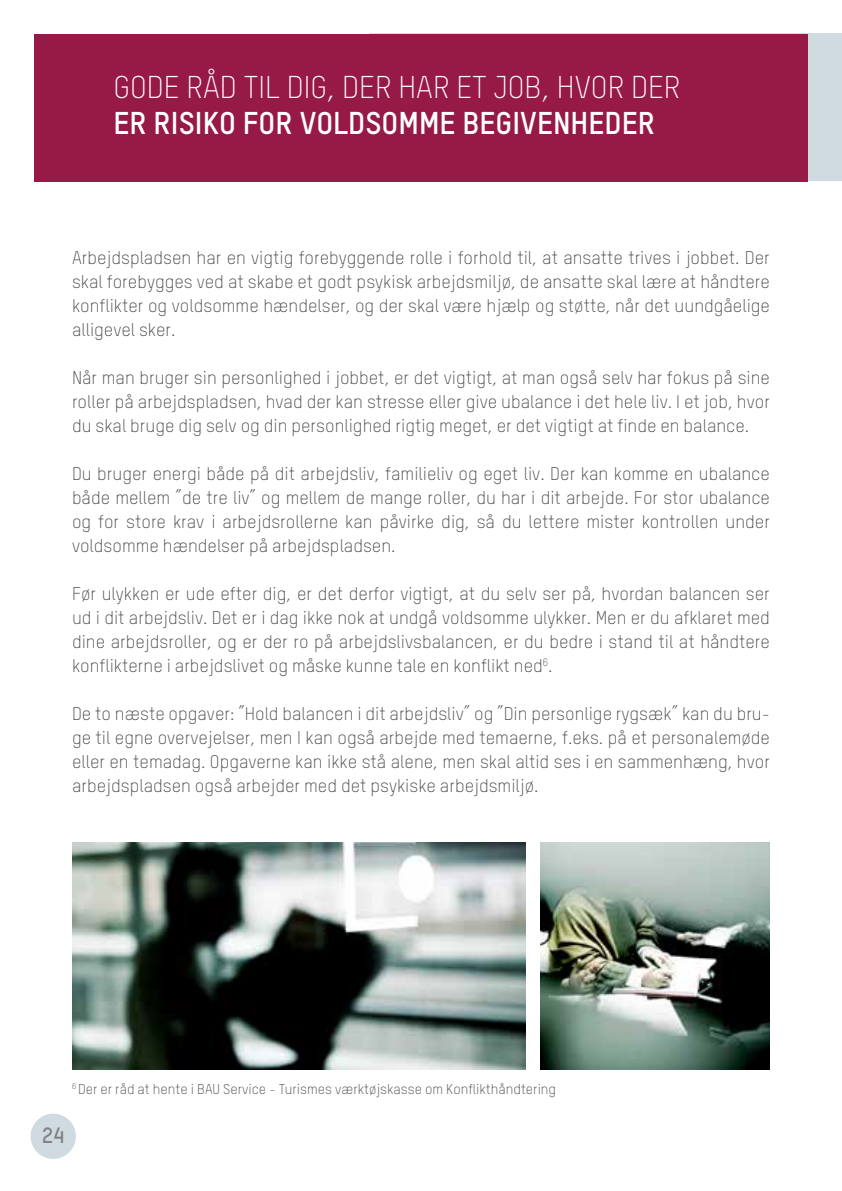
<style>
.page{position:relative;width:842px;height:1191px;background:#fff}
.page>*{position:absolute;margin:0;border:0;box-sizing:border-box;transform-origin:0 0}
.t1{font:300 31px "TSTAR";color:#fff}
.t2{font:700 31px "TSTAR";color:#fff}
.t3{font:700 21.8px "TSTAR";color:#808285}
.t4{font:300 18px/24px "TSTAR";color:#48484a;text-align:justify}
.t5{font:300 14px "TSTAR";color:#48484a}
</style>
<div class="page">
<div style="left:369px;top:34px;width:473px;height:147px;background:#d0dbe1"></div>
<img style="left:540px;top:842px;width:230px;height:227px">
<img style="left:72px;top:842px;width:454px;height:227px">
<div style="left:34px;top:34px;width:774px;height:147px;background:#971a46"></div>
<div style="left:31px;top:1113px;width:45px;height:46px;background:#d0dbe1;border-radius:50%"></div>
<h1 class="t1" style="left:113px;top:68px;width:48px">Goder</h1>
<h1 class="t1" style="left:203px;top:68px;width:30px">ådtildig</h1>
<h1 class="t1" style="left:327px;top:68px;width:23px">, derharetj</h1>
<h1 class="t1" style="left:508px;top:68px;width:115px">ob, hvorder</h1>
<h1 class="t2" style="left:113px;top:103px;width:543px">ER RISIKO FOR VOLDSOMME BEGIVENHEDER</h1>
<p class="t4" style="left:72px;top:246px;width:699px">Arbejdspladsen har en vigtig forebyggende rolle i forhold til, at ansatte trives i jobbet. Der skal forebygges ved at skabe et godt psykisk arbejdsmiljø, de ansatte skal lære at håndtere konflikter og voldsomme hændelser, og der skal være hjælp og støtte, når det uundgåelige alligevel sker.</p>
<p class="t4" style="left:72px;top:366px;width:699px">Når man bruger sin personlighed i jobbet, er det vigtigt, at man også selv har fokus på sine roller på arbejdspladsen, hvad der kan stresse eller give ubalance i det hele liv. I et job, hvor du skal bruge dig selv og din personlighed rigtig meget, er det vigtigt at finde en balance.</p>
<p class="t4" style="left:72px;top:462px;width:699px">Du bruger energi både på dit arbejdsliv, familieliv og eget liv. Der kan komme en ubalance både mellem ”de tre liv” og mellem de mange roller, du har i dit arbejde. For stor ubalance og for store krav i arbejdsrollerne kan påvirke dig, så du lettere mister kontrollen under voldsomme hændelser på arbejdspladsen.</p>
<p class="t4" style="left:72px;top:582px;width:699px">Før ulykken er ude efter dig, er det derfor vigtigt, at du selv ser på, hvordan balancen ser ud i dit arbejdsliv. Det er i dag ikke nok at undgå voldsomme ulykker. Men er du afklaret med dine arbejdsroller, og er der ro på arbejdslivsbalancen, er du bedre i stand til at håndtere konflikterne i arbejdslivet og måske kunne tale en konflikt ned<sup>6</sup>.</p>
<p class="t4" style="left:72px;top:702px;width:699px">De to næste opgaver: ”Hold balancen i dit arbejdsliv” og ”Din personlige rygsæk” kan du bru&shy;ge til egne overvejelser, men I kan også arbejde med temaerne, f.eks. på et personalemøde eller en temadag. Opgaverne kan ikke stå alene, men skal altid ses i en sammenhæng, hvor arbejdspladsen også arbejder med det psykiske arbejdsmiljø.</p>
<p class="t5" style="left:72px;top:1080px;width:486px"><sup>6</sup> Der er råd at hente i BAU Service - Turismes værktøjskasse om Konflikthåndtering</p>
<p class="t3" style="left:42px;top:1121px;width:24px">24</p>
</div>
